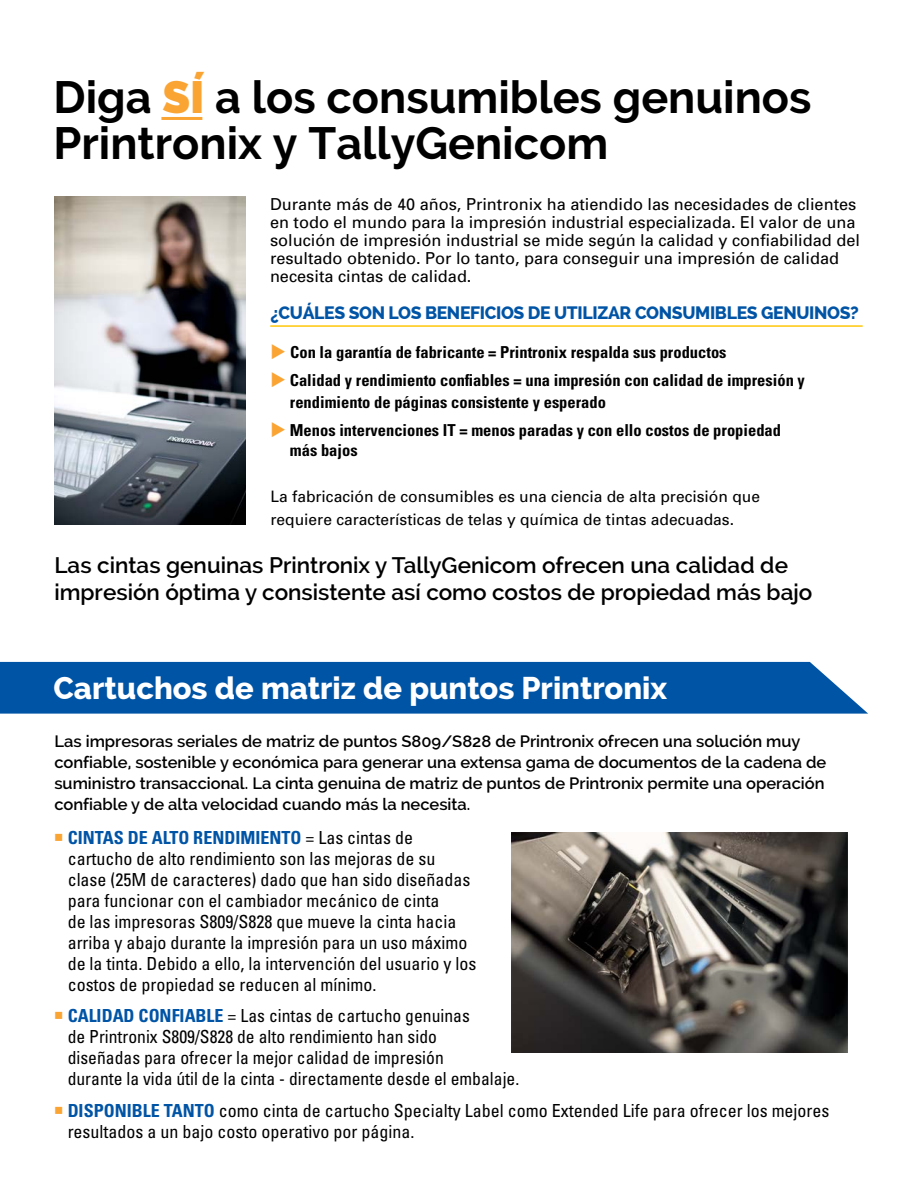
<style>
.page{position:relative;width:918px;height:1188px;background:#fff}
.page>*{position:absolute;margin:0;border:0;box-sizing:border-box;transform-origin:0 0}
.t1{font:700 45px/46.5px "Raleway";color:#000}
.t2{font:800 31.5px "Raleway";color:#fff}
.t3{font:600 22.5px/27px "Raleway";color:#000}
.t4{font:condensed 18px/21px "Univers";color:#000}
.t5{font:800 18px "Raleway";letter-spacing:-.02em;color:#0054a6}
.t6{font:600 16.5px/21px "Raleway";color:#000}
.t7{font:16.5px/18px "Univers";color:#000}
.t8{font:700 condensed 16.5px/21.6px "Univers";color:#000}
.t9{font:15.75px/22.5px "Univers";color:#000}
.s1{font-weight:900;color:#faa434}
.s2{color:#faa434}
.s3{font-weight:700;color:#0054a6}
</style>
<div class="page">
<div style="left:0;top:662px;width:868px;height:52px;background:#0054a6"></div>
<img style="left:54px;top:197px;width:191px;height:327px">
<img style="left:512px;top:832px;width:335px;height:220px">
<hr style="left:271px;top:325px;width:591px;height:2px;background:#ffc709">
<hr style="left:161px;top:117px;width:41px;height:3px;background:#faa434">
<h1 class="t1" style="left:54px;top:74px;width:760px">Diga <span class="s1">SÍ</span> a los consumibles genuinos<br>Printronix y TallyGenicom</h1>
<p class="t7" style="left:270px;top:195px;width:592px">Durante más de 40 años, Printronix ha atiendido las necesidades de clientes en todo el mundo para la impresión industrial especializada. El valor de una solución de impresión industrial se mide según la calidad y confiabilidad del resultado obtenido. Por lo tanto, para conseguir una impresión de calidad necesita cintas de calidad.</p>
<p class="t5" style="left:270px;top:303px;width:590px">¿CUÁLES SON LOS BENEFICIOS DE UTILIZAR CONSUMIBLES GENUINOS?</p>
<p class="t8" style="left:270px;top:341px;width:458px"><span class="s2">◆</span> Con la garantía de fabricante = Printronix respalda sus productos</p>
<p class="t8" style="left:290px;top:370px;width:517px;text-indent:-19px"><span class="s2">◆</span> Calidad y rendimiento confiables = una impresión con calidad de impresión y rendimiento de páginas consistente y esperado</p>
<p class="t8" style="left:290px;top:420px;width:493px;line-height:19.8px;text-indent:-19px"><span class="s2">◆</span> Menos intervenciones IT = menos paradas y con ello costos de propiedad más bajos</p>
<p class="t9" style="left:271px;top:485px;width:491px">La fabricación de consumibles es una ciencia de alta precisión que requiere características de telas y química de tintas adecuadas.</p>
<p class="t3" style="left:54px;top:552px;width:759px">Las cintas genuinas Printronix y TallyGenicom ofrecen una calidad de impresión óptima y consistente así como costos de propiedad más bajo</p>
<h2 class="t2" style="left:54px;top:670px;width:615px">Cartuchos de matriz de puntos Printronix</h2>
<p class="t6" style="left:54px;top:731px;width:774px">Las impresoras seriales de matriz de puntos S809/S828 de Printronix ofrecen una solución muy confiable, sostenible y económica para generar una extensa gama de documentos de la cadena de suministro transaccional. La cinta genuina de matriz de puntos de Printronix permite una operación confiable y de alta velocidad cuando más la necesita.</p>
<p class="t4" style="left:68px;top:826px;width:410px;text-indent:-14px"><span class="s2">○</span> <span class="s3">CINTAS DE ALTO RENDIMIENTO</span> = Las cintas de cartucho de alto rendimiento son las mejoras de su clase (25M de caracteres) dado que han sido diseñadas para funcionar con el cambiador mecánico de cinta<br>de las impresoras S809/S828 que mueve la cinta hacia arriba y abajo durante la impresión para un uso máximo de la tinta. Debido a ello, la intervención del usuario y los costos de propiedad se reducen al mínimo.</p>
<p class="t4" style="left:68px;top:1005px;width:453px;text-indent:-14px"><span class="s2">○</span> <span class="s3">CALIDAD CONFIABLE</span> = Las cintas de cartucho genuinas<br>de Printronix S809/S828 de alto rendimiento han sido<br>diseñadas para ofrecer la mejor calidad de impresión<br>durante la vida útil de la cinta - directamente desde el embalaje.</p>
<p class="t4" style="left:68px;top:1100px;width:763px;text-indent:-14px"><span class="s2">○</span> <span class="s3">DISPONIBLE TANTO</span> como cinta de cartucho Specialty Label como Extended Life para ofrecer los mejores resultados a un bajo costo operativo por página.</p>
</div>
